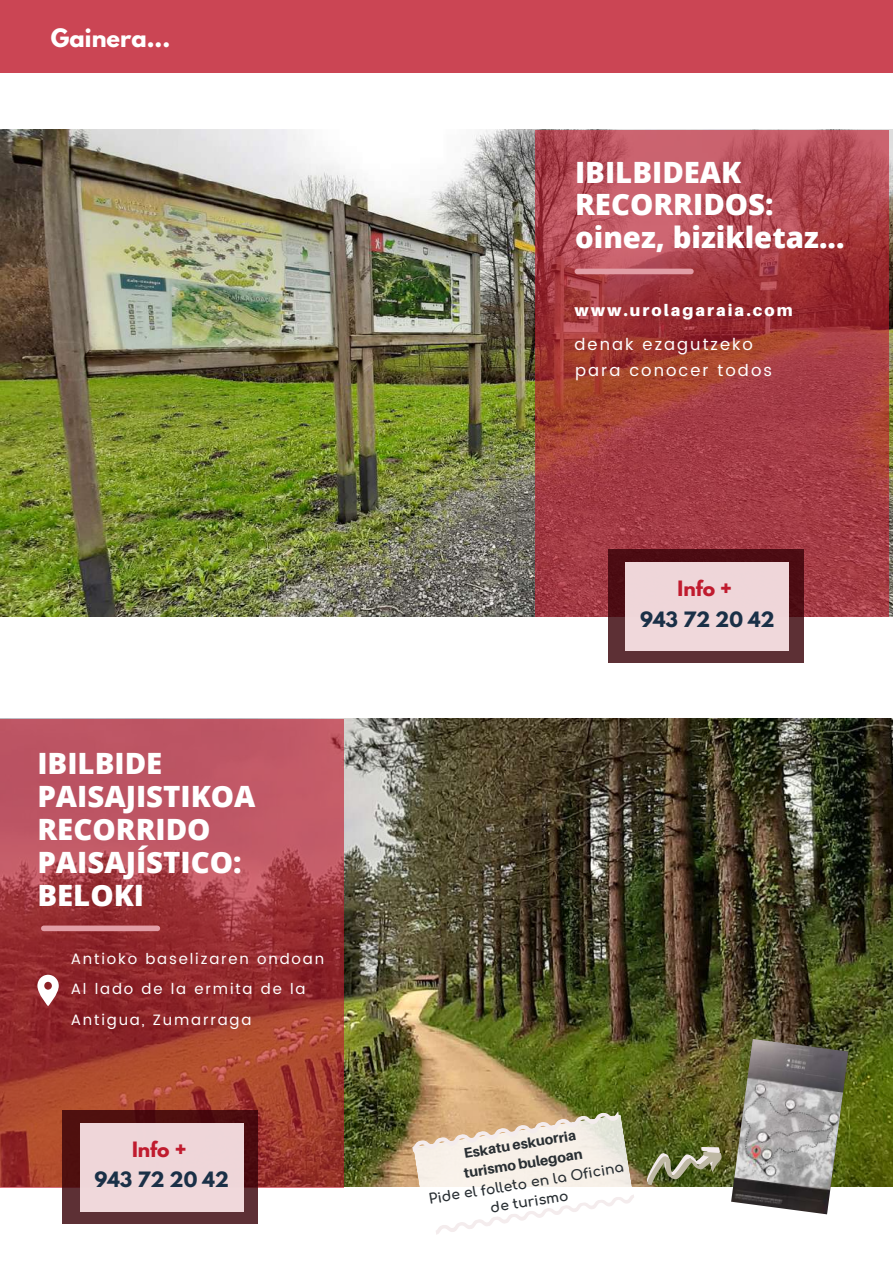
<style>
.page{position:relative;width:893px;height:1264px;background:#fff}
.page>*{position:absolute;margin:0;border:0;box-sizing:border-box;transform-origin:0 0}
.t1{font:800 29.4px/33px "Open Sans";color:#fff}
.t2{font:700 22.5px "League Spartan";color:#fff}
.t3{font:700 18.75px "League Spartan";color:#1a3047}
.t4{font:700 18.75px "League Spartan";color:#c01b2e}
.t5{font:16.5px "Poppins";letter-spacing:.125em;color:#fff}
.t6{font:900 16.5px "Aileron";letter-spacing:.125em;color:#fff}
.t7{font:15px/30.3px "Poppins";letter-spacing:.125em;color:#fff}
.t8{font:700 13.95px/18.6px "Comfortaa";color:#292f33;text-align:center}
.t9{font:800 13.95px/19.8px "Aileron";color:#292f33}
</style>
<div class="page">
<div style="left:0;top:0;width:892px;height:73px;background:#cb4554"></div>
<img style="left:343px;top:719px;width:549px;height:467px">
<svg style="left:0;top:719px;width:343px;height:468px;background:#a94243"></svg>
<div style="left:44px;top:925px;width:113px;height:6px;background:#e19da5"></div>
<svg style="left:62px;top:1110px;width:196px;height:113px;background:#582124"></svg>
<div style="left:80px;top:1122px;width:163px;height:89px;background:#efd6d9"></div>
<img style="left:0;top:130px;width:892px;height:486px">
<svg style="left:534px;top:130px;width:354px;height:486px;background:#a84046"></svg>
<div style="left:577px;top:269px;width:114px;height:5px;background:#e19da5"></div>
<svg style="left:608px;top:549px;width:195px;height:114px;background:#551e24"></svg>
<div style="left:625px;top:562px;width:163px;height:89px;background:#efd6d9"></div>
<img style="left:731px;top:1038px;width:117px;height:176px">
<svg style="left:645px;top:1146px;width:76px;height:40px;background:#767d50"></svg>
<svg style="left:411px;top:1110px;width:224px;height:125px"></svg>
<svg style="left:37px;top:974px;width:22px;height:32px"></svg>
<p class="t2" style="left:51px;top:27px;width:121px">Gainera...</p>
<p class="t1" style="left:37px;top:746px;width:220px">IBILBIDE<br>PAISAJISTIKOA<br>RECORRIDO<br>PAISAJÍSTICO:<br>BELOKI</p>
<p class="t7" style="left:71px;top:943px;width:255px">Antioko baselizaren ondoan<br>Al lado de la ermita de la<br>Antigua, Zumarraga</p>
<p class="t4" style="left:132px;top:1139px;width:56px">Info +</p>
<p class="t3" style="left:95px;top:1170px;width:136px">943 72 20 42</p>
<p class="t1" style="left:575px;top:155px;width:271px;line-height:32.5px">IBILBIDEAK<br>RECORRIDOS: oinez, bizikletaz...</p>
<p class="t6" style="left:574px;top:300px;width:219px">www.urolagaraia.com</p>
<p class="t5" style="left:574px;top:334px;width:180px">denak ezagutzeko</p>
<p class="t5" style="left:575px;top:361px;width:198px">para conocer todos</p>
<p class="t4" style="left:677px;top:579px;width:56px">Info +</p>
<p class="t3" style="left:640px;top:609px;width:136px">943 72 20 42</p>
<p class="t9" style="left:459px;top:1143px;width:121px;rotate:-9deg">Eskatu eskuorria turismo bulegoan</p>
<p class="t8" style="left:427px;top:1189px;width:199px;rotate:-9deg">Pide el folleto en la Oficina de turismo</p>
</div>
